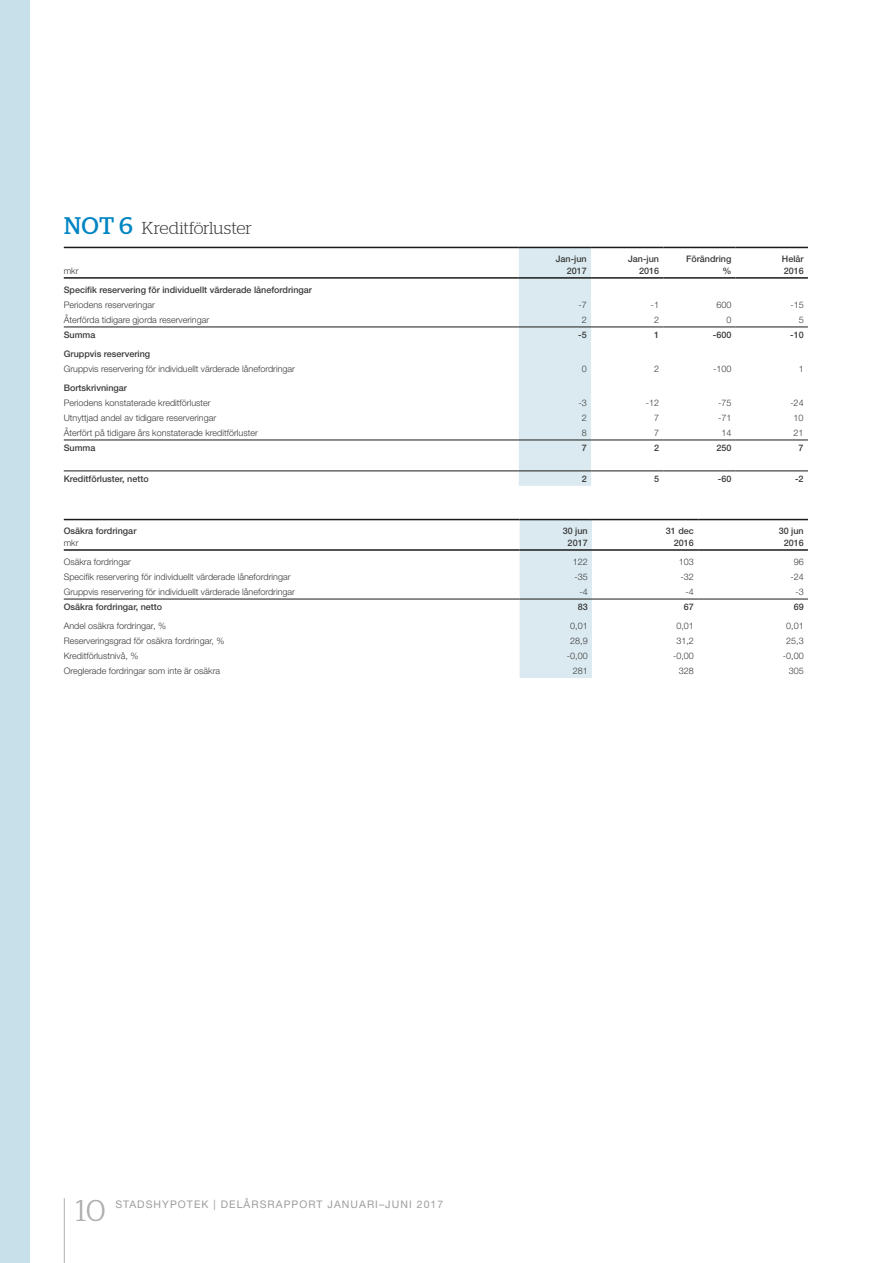
<style>
.page{position:relative;width:893px;height:1263px;background:#fff}
.page>*{position:absolute;margin:0;border:0;box-sizing:border-box;transform-origin:0 0}
.t1{font:300 30px "Stag";color:#b2b2b2}
.t2{font:300 17.25px "Stag";letter-spacing:-.01em;color:#3b3a3a}
.t3{font:10.5px "Helvetica Neue LT Pro";letter-spacing:.1em;color:#9d9d9d}
.t4{font:300 9px "Helvetica Neue LT Pro";color:#3b3a3a}
.t5{font:500 9px/11.2px "Helvetica Neue LT Pro";color:#3b3a3a;text-align:right}
.s1{font-weight:400;font-size:24px;color:#0085c3}
</style>
<div class="page">
<hr style="left:64px;top:1198px;width:1px;height:65px;background:#b2b2b2">
<div style="left:0;top:0;width:30px;height:1263px;background:#c8e0e9"></div>
<div style="left:519px;top:248px;width:72px;height:238px;background:#daeaf0"></div>
<hr style="left:64px;top:247px;width:455px;height:1px;background:#1b1b19">
<hr style="left:519px;top:247px;width:72px;height:1px;background:#1b1b19">
<hr style="left:591px;top:247px;width:72px;height:1px;background:#1b1b19">
<hr style="left:663px;top:247px;width:73px;height:1px;background:#1b1b19">
<hr style="left:64px;top:277px;width:455px;height:2px;background:#1b1b19">
<hr style="left:519px;top:277px;width:72px;height:2px;background:#1b1b19">
<hr style="left:591px;top:277px;width:72px;height:2px;background:#1b1b19">
<hr style="left:663px;top:277px;width:73px;height:2px;background:#1b1b19">
<hr style="left:64px;top:327px;width:455px;height:1px;background:#1b1b19">
<hr style="left:519px;top:327px;width:72px;height:1px;background:#1b1b19">
<hr style="left:591px;top:327px;width:72px;height:1px;background:#1b1b19">
<hr style="left:663px;top:327px;width:73px;height:1px;background:#1b1b19">
<hr style="left:64px;top:440px;width:455px;height:1px;background:#1b1b19">
<hr style="left:519px;top:440px;width:72px;height:1px;background:#1b1b19">
<hr style="left:591px;top:440px;width:72px;height:1px;background:#1b1b19">
<hr style="left:663px;top:440px;width:73px;height:1px;background:#1b1b19">
<hr style="left:64px;top:470px;width:455px;height:1px;background:#1b1b19">
<hr style="left:519px;top:470px;width:72px;height:1px;background:#1b1b19">
<hr style="left:591px;top:470px;width:72px;height:1px;background:#1b1b19">
<hr style="left:663px;top:470px;width:73px;height:1px;background:#1b1b19">
<hr style="left:736px;top:327px;width:72px;height:1px;background:#1b1b19">
<hr style="left:736px;top:440px;width:72px;height:1px;background:#1b1b19">
<hr style="left:736px;top:470px;width:72px;height:1px;background:#1b1b19">
<hr style="left:736px;top:247px;width:72px;height:1px;background:#1b1b19">
<hr style="left:736px;top:277px;width:72px;height:2px;background:#1b1b19">
<div style="left:520px;top:520px;width:72px;height:158px;background:#daeaf0"></div>
<hr style="left:64px;top:519px;width:456px;height:1px;background:#1b1b19">
<hr style="left:520px;top:519px;width:72px;height:1px;background:#1b1b19">
<hr style="left:698px;top:519px;width:110px;height:1px;background:#1b1b19">
<hr style="left:64px;top:549px;width:456px;height:2px;background:#1b1b19">
<hr style="left:520px;top:549px;width:72px;height:2px;background:#1b1b19">
<hr style="left:698px;top:549px;width:110px;height:2px;background:#1b1b19">
<hr style="left:592px;top:599px;width:106px;height:1px;background:#1b1b19">
<hr style="left:64px;top:599px;width:456px;height:1px;background:#1b1b19">
<hr style="left:520px;top:599px;width:72px;height:1px;background:#1b1b19">
<hr style="left:698px;top:599px;width:110px;height:1px;background:#1b1b19">
<hr style="left:592px;top:519px;width:106px;height:1px;background:#1b1b19">
<hr style="left:592px;top:549px;width:106px;height:2px;background:#1b1b19">
<h2 class="t2" style="left:64px;top:218px;width:189px"><span class="s1">NOT 6</span> Kreditförluster</h2>
<p class="t4" style="left:64px;top:265px;width:16px">mkr</p>
<p class="t5" style="left:556px;top:253px;width:33px">Jan-jun<br>2017</p>
<p class="t5" style="left:628px;top:253px;width:33px">Jan-jun<br>2016</p>
<p class="t5" style="left:686px;top:253px;width:47px">Förändring %</p>
<p class="t5" style="left:782px;top:253px;width:23px;text-align:left">Helår<br>2016</p>
<p class="t5" style="left:64px;top:284px;width:250px">Specifik reservering för individuellt värderade lånefordringar</p>
<p class="t4" style="left:64px;top:299px;width:93px">Periodens reserveringar</p>
<p class="t4" style="left:578px;top:299px;width:10px">-7</p>
<p class="t4" style="left:651px;top:299px;width:10px">-1</p>
<p class="t4" style="left:716px;top:299px;width:17px">600</p>
<p class="t4" style="left:790px;top:299px;width:15px">-15</p>
<p class="t4" style="left:64px;top:314px;width:147px">Återförda tidigare gjorda reserveringar</p>
<p class="t4" style="left:582px;top:314px;width:7px">2</p>
<p class="t4" style="left:654px;top:314px;width:7px">2</p>
<p class="t4" style="left:726px;top:314px;width:7px">0</p>
<p class="t4" style="left:799px;top:314px;width:7px">5</p>
<p class="t5" style="left:64px;top:329px;width:33px">Summa</p>
<p class="t5" style="left:578px;top:329px;width:10px">-5</p>
<p class="t5" style="left:654px;top:329px;width:7px">1</p>
<p class="t5" style="left:713px;top:329px;width:20px">-600</p>
<p class="t5" style="left:790px;top:329px;width:15px">-10</p>
<p class="t5" style="left:64px;top:348px;width:88px">Gruppvis reservering</p>
<p class="t4" style="left:64px;top:363px;width:233px">Gruppvis reservering för individuellt värderade lånefordringar</p>
<p class="t4" style="left:582px;top:363px;width:7px">0</p>
<p class="t4" style="left:654px;top:363px;width:7px">2</p>
<p class="t4" style="left:713px;top:363px;width:20px">-100</p>
<p class="t4" style="left:799px;top:363px;width:7px">1</p>
<p class="t5" style="left:64px;top:382px;width:65px">Bortskrivningar</p>
<p class="t4" style="left:64px;top:397px;width:149px">Periodens konstaterade kreditförluster</p>
<p class="t4" style="left:578px;top:397px;width:10px">-3</p>
<p class="t4" style="left:646px;top:397px;width:15px">-12</p>
<p class="t4" style="left:718px;top:397px;width:15px">-75</p>
<p class="t4" style="left:790px;top:397px;width:15px">-24</p>
<p class="t4" style="left:64px;top:412px;width:154px">Utnyttjad andel av tidigare reserveringar</p>
<p class="t4" style="left:582px;top:412px;width:7px">2</p>
<p class="t4" style="left:654px;top:412px;width:7px">7</p>
<p class="t4" style="left:718px;top:412px;width:15px">-71</p>
<p class="t4" style="left:794px;top:412px;width:12px">10</p>
<p class="t4" style="left:64px;top:427px;width:196px">Återfört på tidigare års konstaterade kreditförluster</p>
<p class="t4" style="left:582px;top:427px;width:7px">8</p>
<p class="t4" style="left:654px;top:427px;width:7px">7</p>
<p class="t4" style="left:721px;top:427px;width:12px">14</p>
<p class="t4" style="left:794px;top:427px;width:12px">21</p>
<p class="t5" style="left:64px;top:442px;width:33px">Summa</p>
<p class="t5" style="left:582px;top:442px;width:7px">7</p>
<p class="t5" style="left:654px;top:442px;width:7px">2</p>
<p class="t5" style="left:716px;top:442px;width:17px">250</p>
<p class="t5" style="left:799px;top:442px;width:7px">7</p>
<p class="t5" style="left:64px;top:473px;width:87px">Kreditförluster, netto</p>
<p class="t5" style="left:582px;top:473px;width:7px">2</p>
<p class="t5" style="left:654px;top:473px;width:7px">5</p>
<p class="t5" style="left:718px;top:473px;width:15px">-60</p>
<p class="t5" style="left:795px;top:473px;width:10px">-2</p>
<p class="t5" style="left:64px;top:525px;width:74px">Osäkra fordringar</p>
<p class="t4" style="left:64px;top:537px;width:16px">mkr</p>
<p class="t5" style="left:563px;top:525px;width:27px;text-align:center">30 jun<br>2017</p>
<p class="t5" style="left:666px;top:525px;width:30px">31 dec<br>2016</p>
<p class="t5" style="left:779px;top:525px;width:27px;text-align:center">30 jun<br>2016</p>
<p class="t4" style="left:64px;top:556px;width:69px">Osäkra fordringar</p>
<p class="t4" style="left:573px;top:556px;width:17px">122</p>
<p class="t4" style="left:679px;top:556px;width:17px">103</p>
<p class="t4" style="left:794px;top:556px;width:12px">96</p>
<p class="t4" style="left:64px;top:571px;width:228px">Specifik reservering för individuellt värderade lånefordringar</p>
<p class="t4" style="left:574px;top:571px;width:15px">-35</p>
<p class="t4" style="left:681px;top:571px;width:15px">-32</p>
<p class="t4" style="left:790px;top:571px;width:15px">-24</p>
<p class="t4" style="left:64px;top:586px;width:233px">Gruppvis reservering för individuellt värderade lånefordringar</p>
<p class="t4" style="left:579px;top:586px;width:10px">-4</p>
<p class="t4" style="left:686px;top:586px;width:10px">-4</p>
<p class="t4" style="left:795px;top:586px;width:10px">-3</p>
<p class="t5" style="left:64px;top:601px;width:100px">Osäkra fordringar, netto</p>
<p class="t5" style="left:578px;top:601px;width:12px">83</p>
<p class="t5" style="left:684px;top:601px;width:12px">67</p>
<p class="t5" style="left:794px;top:601px;width:12px">69</p>
<p class="t4" style="left:64px;top:620px;width:104px">Andel osäkra fordringar, %</p>
<p class="t4" style="left:570px;top:620px;width:19px">0,01</p>
<p class="t4" style="left:676px;top:620px;width:19px">0,01</p>
<p class="t4" style="left:786px;top:620px;width:19px">0,01</p>
<p class="t4" style="left:64px;top:635px;width:162px">Reserveringsgrad för osäkra fordringar, %</p>
<p class="t4" style="left:570px;top:635px;width:19px">28,9</p>
<p class="t4" style="left:676px;top:635px;width:19px">31,2</p>
<p class="t4" style="left:786px;top:635px;width:19px">25,3</p>
<p class="t4" style="left:64px;top:650px;width:76px">Kreditförlustnivå, %</p>
<p class="t4" style="left:567px;top:650px;width:22px">-0,00</p>
<p class="t4" style="left:673px;top:650px;width:22px">-0,00</p>
<p class="t4" style="left:783px;top:650px;width:22px">-0,00</p>
<p class="t4" style="left:64px;top:665px;width:158px">Oreglerade fordringar som inte är osäkra</p>
<p class="t4" style="left:573px;top:665px;width:17px">281</p>
<p class="t4" style="left:679px;top:665px;width:17px">328</p>
<p class="t4" style="left:789px;top:665px;width:17px">305</p>
<h1 class="t1" style="left:76px;top:1193px;width:31px">10</h1>
<p class="t3" style="left:115px;top:1197px;width:329px">STADSHYPOTEK | DELÅRSRAPPORT JANUARI–JUNI 2017</p>
</div>
